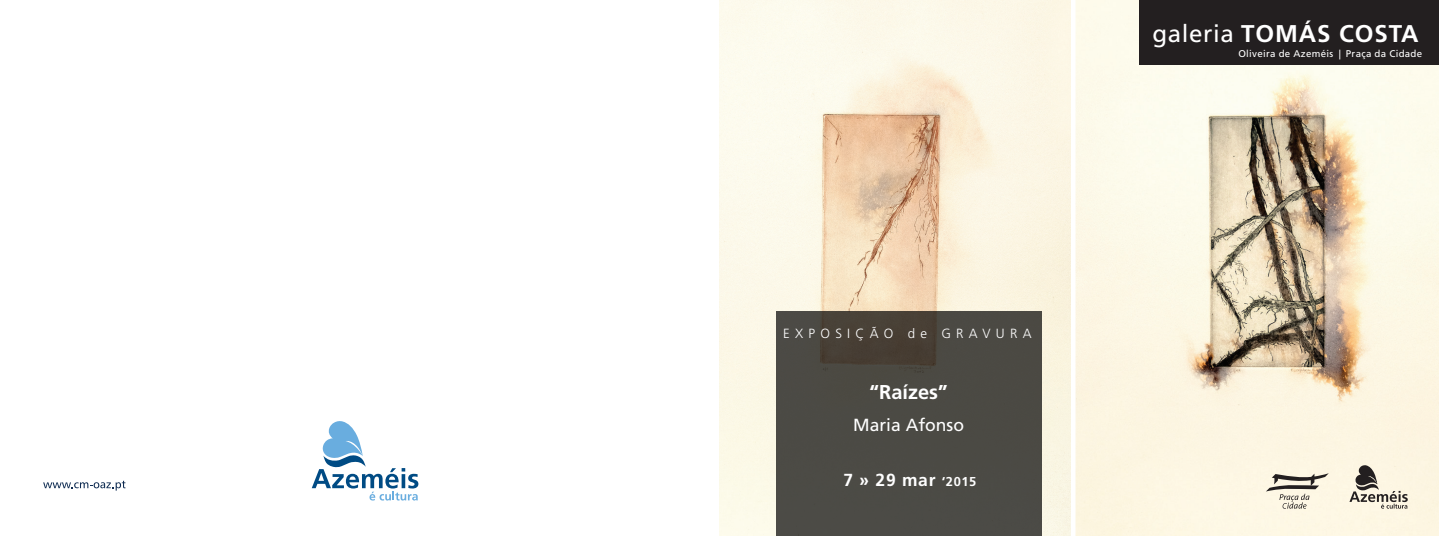
<style>
.page{position:relative;width:1439px;height:536px;background:#fff}
.page>*{position:absolute;margin:0;border:0;box-sizing:border-box;transform-origin:0 0}
.t1{font:700 24.12px "Frutiger";letter-spacing:.035em;color:#fff}
.t2{font:700 20px "Frutiger";color:#fff}
.t3{font:17.5px "Frutiger";color:#fff}
.t4{font:700 17.38px "Frutiger";color:#fff}
.t5{font:300 13.25px "Frutiger";letter-spacing:.4em;color:#fff}
.t6{font:9.75px "Frutiger";letter-spacing:.025em;color:#fff}
.s1{font-size:12.88px}
.s2{font-weight:400}
</style>
<div class="page">
<img style="left:1075px;top:0;width:364px;height:535px">
<svg style="left:1070px;top:0;width:1px;height:535px"></svg>
<img style="left:719px;top:0;width:351px;height:535px">
<div style="left:776px;top:310px;width:266px;height:225px;background:linear-gradient(to bottom,#4a453e,#4c4c48)"></div>
<svg style="left:312px;top:421px;width:106px;height:79px"></svg>
<svg style="left:43px;top:480px;width:82px;height:10px"></svg>
<svg style="left:1266px;top:472px;width:62px;height:36px;background:#ccc6b8"></svg>
<svg style="left:1349px;top:464px;width:58px;height:44px;background:#c5bfb1"></svg>
<div style="left:1139px;top:0;width:300px;height:64px;background:#231f20"></div>
<h3 class="t5" style="left:783px;top:325px;width:250px">EXPOSIÇÃO de GRAVURA</h3>
<h2 class="t2" style="left:869px;top:380px;width:80px">“Raízes”</h2>
<h3 class="t3" style="left:853px;top:414px;width:112px">Maria Afonso</h3>
<h3 class="t4" style="left:843px;top:469px;width:134px">7 » 29 mar <span class="s1">‘2015</span></h3>
<h1 class="t1" style="left:1152px;top:20px;width:268px"><span class="s2">galeria</span> TOMÁS COSTA</h1>
<p class="t6" style="left:1238px;top:48px;width:185px">Oliveira de Azeméis | Praça da Cidade</p>
</div>
